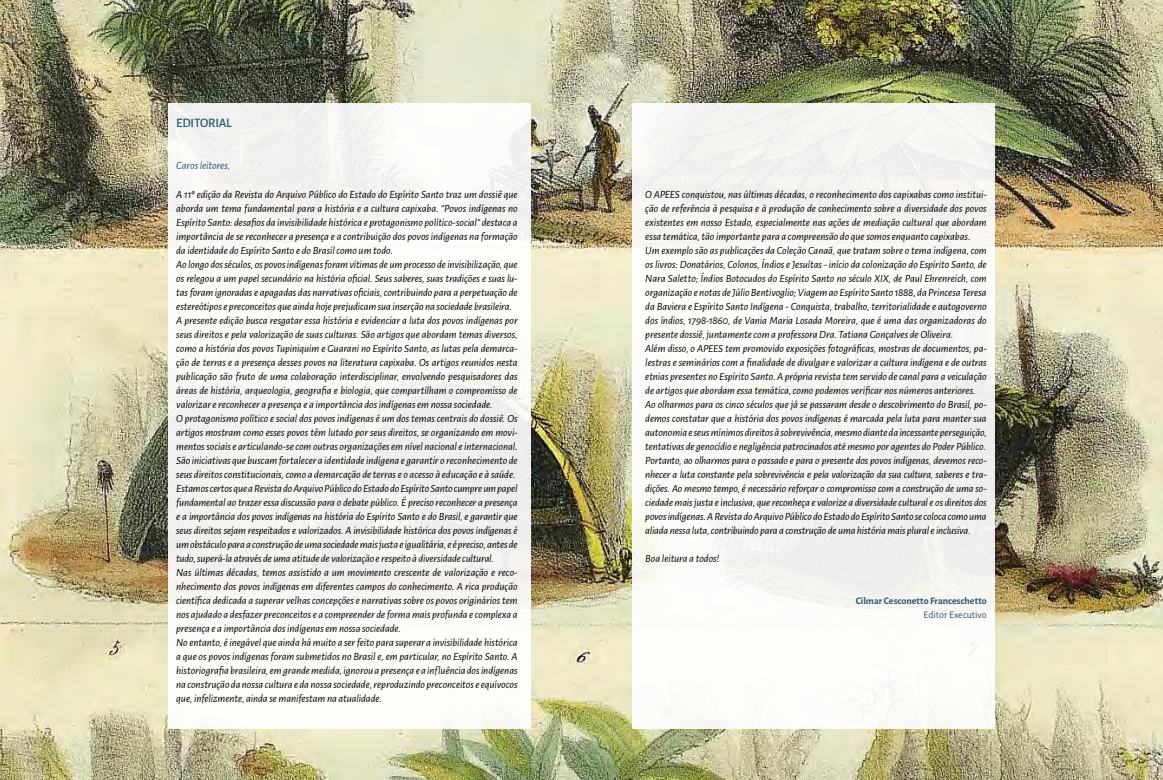
<style>
.page{position:relative;width:1163px;height:780px;background:#fff}
.page>*{position:absolute;margin:0;border:0;box-sizing:border-box;transform-origin:0 0}
.t1{font:500 13px "Alegreya Sans";letter-spacing:-.02em;color:#235670}
.t2{font:italic 11px/14px "Alegreya Sans";letter-spacing:-.005em;color:#000}
.t3{font:italic 11px "Alegreya Sans";color:#235670}
.t4{font:700 10px "Alegreya Sans";letter-spacing:.005em;color:#235670}
.t5{font:10px "Alegreya Sans";color:#235670}
</style>
<div class="page">
<img style="left:0;top:0;width:1162px;height:780px">
<div style="left:168px;top:103px;width:362px;height:625px;background:linear-gradient(to right,#f8f7f4,#f8f7f5)"></div>
<div style="left:632px;top:103px;width:363px;height:625px;background:linear-gradient(to right,#fbfbf8,#f4f4f1)"></div>
<p class="t1" style="left:176px;top:114px;width:57px">EDITORIAL</p>
<p class="t3" style="left:176px;top:158px;width:56px">Caros leitores,</p>
<p class="t2" style="left:176px;top:186px;width:343px">A 11ª edição da Revista do Arquivo Público do Estado do Espírito Santo traz um dossiê que aborda um tema fundamental para a história e a cultura capixaba. “Povos indígenas no Espírito Santo: desafios da invisibilidade histórica e protagonismo político-social” destaca a importância de se reconhecer a presença e a contribuição dos povos indígenas na formação da identidade do Espírito Santo e do Brasil como um todo.<br>Ao longo dos séculos, os povos indígenas foram vítimas de um processo de invisibilização, que os relegou a um papel secundário na história oficial. Seus saberes, suas tradições e suas lu&shy;tas foram ignoradas e apagadas das narrativas oficiais, contribuindo para a perpetuação de estereótipos e preconceitos que ainda hoje prejudicam sua inserção na sociedade brasileira.<br>A presente edição busca resgatar essa história e evidenciar a luta dos povos indígenas por seus direitos e pela valorização de suas culturas. São artigos que abordam temas diversos, como a história dos povos Tupiniquim e Guarani no Espírito Santo, as lutas pela demarca&shy;ção de terras e a presença desses povos na literatura capixaba. Os artigos reunidos nesta publicação são fruto de uma colaboração interdisciplinar, envolvendo pesquisadores das áreas de história, arqueologia, geografia e biologia, que compartilham o compromisso de valorizar e reconhecer a presença e a importância dos indígenas em nossa sociedade.<br>O protagonismo político e social dos povos indígenas é um dos temas centrais do dossiê. Os artigos mostram como esses povos têm lutado por seus direitos, se organizando em movi&shy;mentos sociais e articulando-se com outras organizações em nível nacional e internacional.<br>São iniciativas que buscam fortalecer a identidade indígena e garantir o reconhecimento de seus direitos constitucionais, como a demarcação de terras e o acesso à educação e à saúde.<br>Estamos certos que a Revista do Arquivo Público do Estado do Espírito Santo cumpre um papel fundamental ao trazer essa discussão para o debate público. É preciso reconhecer a presença e a importância dos povos indígenas na história do Espírito Santo e do Brasil, e garantir que seus direitos sejam respeitados e valorizados. A invisibilidade histórica dos povos indígenas é um obstáculo para a construção de uma sociedade mais justa e igualitária, e é preciso, antes de tudo, superá-la através de uma atitude de valorização e respeito à diversidade cultural.<br>Nas últimas décadas, temos assistido a um movimento crescente de valorização e reco&shy;nhecimento dos povos indígenas em diferentes campos do conhecimento. A rica produção científica dedicada a superar velhas concepções e narrativas sobre os povos originários tem nos ajudado a desfazer preconceitos e a compreender de forma mais profunda e complexa a presença e a importância dos indígenas em nossa sociedade.<br>No entanto, é inegável que ainda há muito a ser feito para superar a invisibilidade histórica a que os povos indígenas foram submetidos no Brasil e, em particular, no Espírito Santo. A historiografia brasileira, em grande medida, ignorou a presença e a influência dos indígenas na construção da nossa cultura e da nossa sociedade, reproduzindo preconceitos e equívocos que, infelizmente, ainda se manifestam na atualidade.</p>
<p class="t2" style="left:645px;top:186px;width:343px">O APEES conquistou, nas últimas décadas, o reconhecimento dos capixabas como institui&shy;ção de referência à pesquisa e à produção de conhecimento sobre a diversidade dos povos existentes em nosso Estado, especialmente nas ações de mediação cultural que abordam essa temática, tão importante para a compreensão do que somos enquanto capixabas.<br>Um exemplo são as publicações da Coleção Canaã, que tratam sobre o tema indígena, com os livros: Donatários, Colonos, Índios e Jesuítas - início da colonização do Espírito Santo, de Nara Saletto; Índios Botocudos do Espírito Santo no século XIX, de Paul Ehrenreich, com organização e notas de Júlio Bentivoglio; Viagem ao Espírito Santo 1888, da Princesa Teresa da Baviera e Espírito Santo Indígena - Conquista, trabalho, territorialidade e autogoverno dos índios, 1798-1860, de Vania Maria Losada Moreira, que é uma das organizadoras do presente dossiê, juntamente com a professora Dra. Tatiana Gonçalves de Oliveira.<br>Além disso, o APEES tem promovido exposições fotográficas, mostras de documentos, pa&shy;lestras e seminários com a finalidade de divulgar e valorizar a cultura indígena e de outras etnias presentes no Espírito Santo. A própria revista tem servido de canal para a veiculação de artigos que abordam essa temática, como podemos verificar nos números anteriores.<br>Ao olharmos para os cinco séculos que já se passaram desde o descobrimento do Brasil, po&shy;demos constatar que a história dos povos indígenas é marcada pela luta para manter sua autonomia e seus mínimos direitos à sobrevivência, mesmo diante da incessante perseguição, tentativas de genocídio e negligência patrocinados até mesmo por agentes do Poder Público.<br>Portanto, ao olharmos para o passado e para o presente dos povos indígenas, devemos reco&shy;nhecer a luta constante pela sobrevivência e pela valorização da sua cultura, saberes e tra&shy;dições. Ao mesmo tempo, é necessário reforçar o compromisso com a construção de uma so&shy;ciedade mais justa e inclusiva, que reconheça e valorize a diversidade cultural e os direitos dos povos indígenas. A Revista do Arquivo Público do Estado do Espírito Santo se coloca como uma aliada nessa luta, contribuindo para a construção de uma história mais plural e inclusiva.</p>
<p class="t2" style="left:645px;top:551px;width:75px">Boa leitura a todos!</p>
<p class="t4" style="left:855px;top:593px;width:132px">Cilmar Cesconetto Franceschetto</p>
<p class="t5" style="left:923px;top:607px;width:65px">Editor Executivo</p>
</div>
